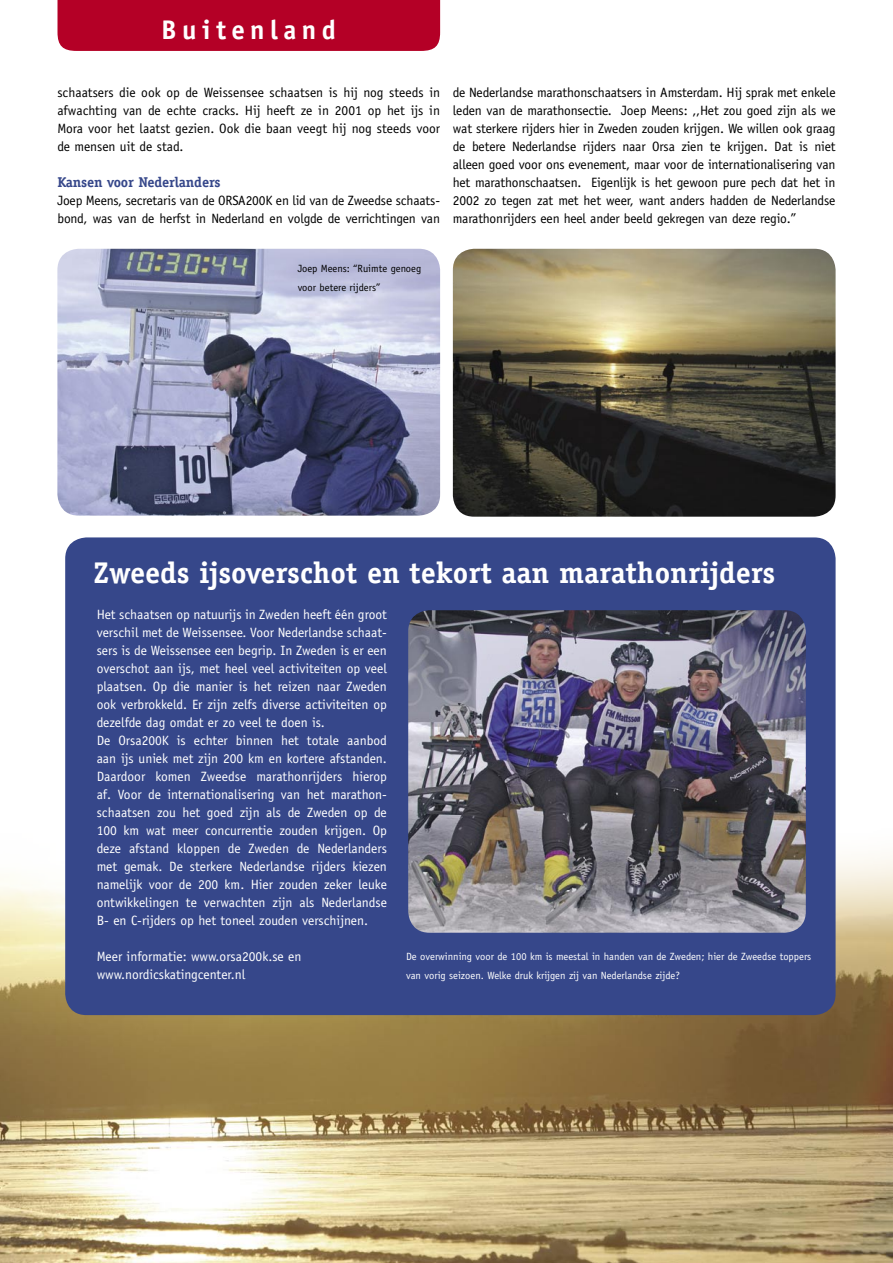
<style>
.page{position:relative;width:893px;height:1263px;background:#fff}
.page>*{position:absolute;margin:0;border:0;box-sizing:border-box;transform-origin:0 0}
.tussenkop{font:700 30px "Officina Serif";color:#fff}
.t1{font:700 27px "Officina Sans";letter-spacing:.2em;color:#fff}
.tussenkop-2{font:700 14.25px "Officina Serif";letter-spacing:-.01em;color:#36478a}
.brood{font:13.5px/18px "Officina Sans";color:#fff;text-align:justify}
.brood-2{font:13.5px/18px "Officina Sans";letter-spacing:-.01em;color:#000;text-align:justify}
.Fotobijschrift{font:10.5px/18.5px "Officina Sans";color:#fff}
.Fotobijschrift-2{font:10.5px/18.5px "Officina Sans";color:#000}
</style>
<div class="page">
<div style="left:58px;top:0;width:382px;height:51px;background:#b40026"></div>
<img style="left:0;top:938px;width:893px;height:325px">
<svg style="left:0;top:855px;width:893px;height:83px"></svg>
<div style="left:65px;top:537px;width:771px;height:478px;background:#36478a"></div>
<img style="left:453px;top:249px;width:383px;height:268px">
<img style="left:408px;top:610px;width:398px;height:323px">
<img style="left:57px;top:249px;width:383px;height:267px">
<p class="t1" style="left:161px;top:13px;width:176px">Buitenland</p>
<p class="brood-2" style="left:57px;top:83px;width:384px">schaatsers die ook op de Weissensee schaatsen is hij nog steeds in afwachting van de echte cracks. Hij heeft ze in 2001 op het ijs in Mora voor het laatst gezien. Ook die baan veegt hij nog steeds voor de mensen uit de stad.</p>
<p class="tussenkop-2" style="left:57px;top:173px;width:165px">Kansen voor Nederlanders</p>
<p class="brood-2" style="left:57px;top:191px;width:384px">Joep Meens, secretaris van de ORSA200K en lid van de Zweedse schaats&shy;bond, was van de herfst in Nederland en volgde de verrichtingen van</p>
<p class="brood-2" style="left:453px;top:83px;width:384px">de Nederlandse marathonschaatsers in Amsterdam. Hij sprak met enkele leden van de marathonsectie. Joep Meens: ,,Het zou goed zijn als we wat sterkere rijders hier in Zweden zouden krijgen. We willen ook graag de betere Nederlandse rijders naar Orsa zien te krijgen. Dat is niet alleen goed voor ons evenement, maar voor de internationalisering van het marathonschaatsen. Eigenlijk is het gewoon pure pech dat het in 2002 zo tegen zat met het weer, want anders hadden de Nederlandse marathonrijders een heel ander beeld gekregen van deze regio.”</p>
<p class="Fotobijschrift-2" style="left:298px;top:260px;width:125px">Joep Meens: “Ruimte genoeg voor betere rijders”</p>
<p class="tussenkop" style="left:94px;top:554px;width:683px">Zweeds ijsoverschot en tekort aan marathonrijders</p>
<p class="brood" style="left:97px;top:605px;width:292px">Het schaatsen op natuurijs in Zweden heeft één groot verschil met de Weissensee. Voor Nederlandse schaat&shy;sers is de Weissensee een begrip. In Zweden is er een overschot aan ijs, met heel veel activiteiten op veel plaatsen. Op die manier is het reizen naar Zweden ook verbrokkeld. Er zijn zelfs diverse activiteiten op dezelfde dag omdat er zo veel te doen is.</p>
<p class="brood" style="left:97px;top:731px;width:292px">De Orsa200K is echter binnen het totale aanbod aan ijs uniek met zijn 200 km en kortere afstanden.<br>Daardoor komen Zweedse marathonrijders hierop af. Voor de internationalisering van het marathon&shy;schaatsen zou het goed zijn als de Zweden op de 100 km wat meer concurrentie zouden krijgen. Op deze afstand kloppen de Zweden de Nederlanders met gemak. De sterkere Nederlandse rijders kiezen namelijk voor de 200 km. Hier zouden zeker leuke ontwikkelingen te verwachten zijn als Nederlandse B- en C-rijders op het toneel zouden verschijnen.</p>
<p class="brood" style="left:97px;top:947px;width:206px">Meer informatie: www.orsa200k.se en</p>
<p class="brood" style="left:97px;top:965px;width:150px">www.nordicskatingcenter.nl</p>
<p class="Fotobijschrift" style="left:406px;top:948px;width:407px">De overwinning voor de 100 km is meestal in handen van de Zweden; hier de Zweedse toppers van vorig seizoen. Welke druk krijgen zij van Nederlandse zijde?</p>
</div>
